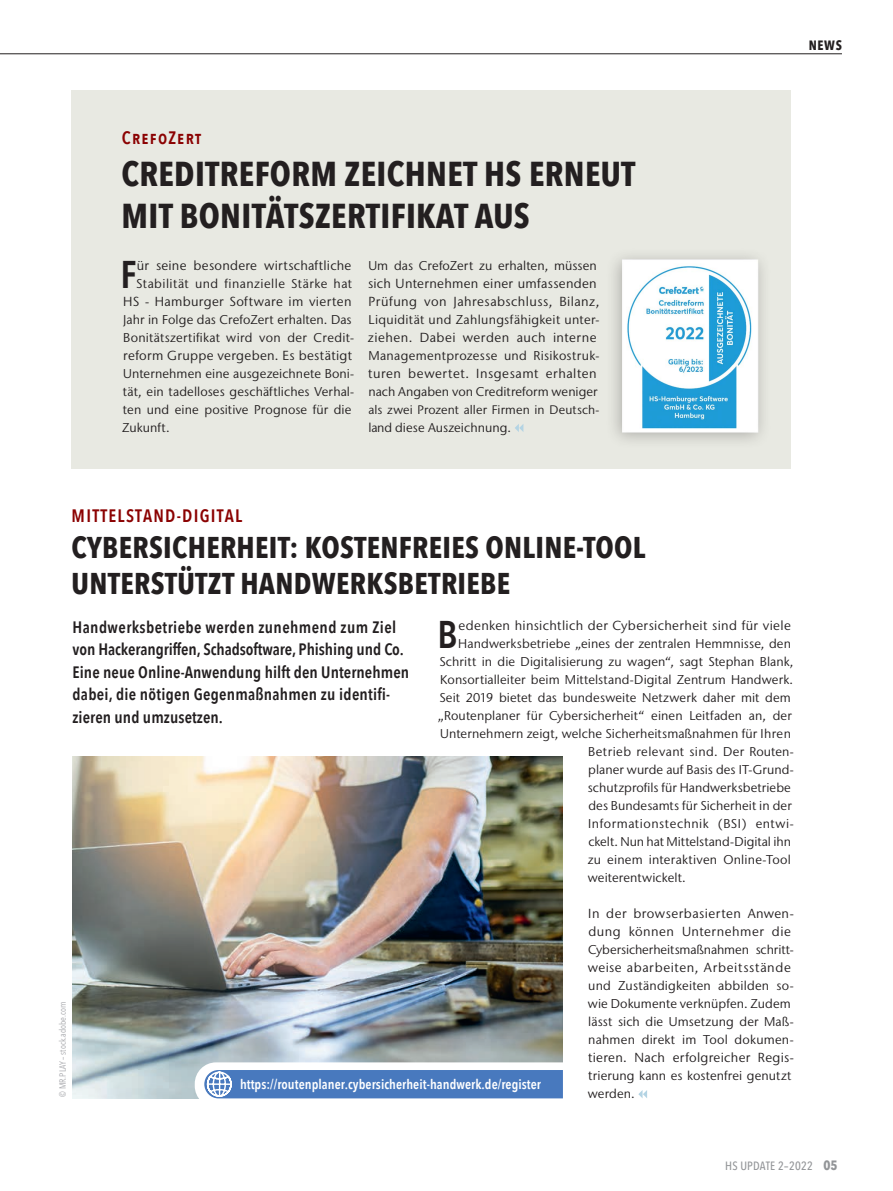
<style>
.page{position:relative;width:893px;height:1191px;background:#fff}
.page>*{position:absolute;margin:0;border:0;box-sizing:border-box;transform-origin:0 0}
.t1{font:600 38.55px "Avenir Next Condensed";color:#231f20}
.t2{font:700 34.5px/42px "Avenir Next Condensed";letter-spacing:.01em;color:#231f20}
.t3{font:700 30px/36px "Avenir Next Condensed";letter-spacing:.01em;color:#231f20}
.t4{font:600 18px "Avenir Next Condensed";letter-spacing:.07em;color:#8b0202}
.t5{font:600 16.5px/22.5px "Avenir Next Condensed";letter-spacing:.005em;color:#231f20}
.t6{font:600 13.5px "Avenir Next Condensed";letter-spacing:.005em;color:#fff}
.t7{font:700 13.5px "Avenir Next Condensed";color:#231f20}
.t8{font:13.2px/18px "Stone Sans IIITC Pro";letter-spacing:.03em;color:#231f20}
.t9{font:12.75px/18px "Stone Sans IIITC Pro";letter-spacing:.01em;color:#231f20}
.t10{font:12.75px "Stone Sans IIITC Pro";letter-spacing:.03em;color:#231f20}
.t11{font:12.75px "Stone Sans IIITC Pro";letter-spacing:.035em;color:#231f20}
.t12{font:12.75px "Stone Sans IIITC Pro";letter-spacing:-.01em;color:#231f20}
.t13{font:12.75px "Stone Sans IIITC Pro";letter-spacing:.04em;color:#231f20}
.t14{font:12.3px "Stone Sans IIITC Pro";letter-spacing:.005em;color:#231f20}
.t15{font:500 12px "Avenir Next Condensed";letter-spacing:.02em;color:#939598}
.t16{font:9px "Avenir Next Condensed";letter-spacing:.005em;color:#a8a9ad}
.s1{font-size:13.2px}
.s2{font-weight:700;font-size:13.5px}
</style>
<div class="page">
<img style="left:72px;top:756px;width:491px;height:342px">
<hr style="left:0;top:54px;width:842px;height:1px;background:#231f20">
<div style="left:72px;top:90px;width:719px;height:378px;background:#e8e9e2"></div>
<svg style="left:515px;top:424px;width:8px;height:8px"></svg>
<div style="left:606px;top:247px;width:165px;height:202px;background:#231f20;opacity:.3"></div>
<svg style="left:638px;top:1090px;width:9px;height:8px"></svg>
<svg style="left:195px;top:1062px;width:368px;height:37px"></svg>
<img style="left:622px;top:259px;width:137px;height:173px">
<p class="t7" style="left:809px;top:37px;width:35px">NEWS</p>
<h3 class="t4" style="left:122px;top:122px;width:80px">CrefoZert</h3>
<h2 class="t2" style="left:121px;top:153px;width:516px">CREDITREFORM ZEICHNET HS ERNEUT<br>MIT BONITÄTSZERTIFIKAT AUS</h2>
<h1 class="t1" style="left:121px;top:241px;width:18px">F</h1>
<p class="t8" style="left:137px;top:256px;width:216px">ür seine besondere wirtschaftliche</p>
<p class="t9" style="left:368px;top:256px;width:230px">Um das CrefoZert zu erhalten, müssen</p>
<p class="t8" style="left:368px;top:274px;width:233px">sich Unternehmen einer umfassenden<br>Prüfung von Jahresabschluss, Bilanz,</p>
<p class="t9" style="left:368px;top:310px;width:232px">Liquidität und Zahlungsfähigkeit unter-</p>
<p class="t8" style="left:368px;top:328px;width:230px">ziehen. Dabei werden auch interne</p>
<p class="t10" style="left:368px;top:348px;width:232px">Managementprozesse und Risikostruk-</p>
<p class="t8" style="left:368px;top:364px;width:230px">turen bewertet. Insgesamt erhalten</p>
<p class="t9" style="left:368px;top:382px;width:231px">nach Angaben von Creditreform weniger</p>
<p class="t14" style="left:368px;top:402px;width:233px">als zwei Prozent aller Firmen in Deutsch-</p>
<p class="t9" style="left:368px;top:418px;width:144px">land diese Auszeichnung.</p>
<p class="t11" style="left:136px;top:276px;width:218px">Stabilität und finanzielle Stärke hat</p>
<p class="t8" style="left:123px;top:292px;width:230px">HS - Hamburger Software im vierten</p>
<p class="t9" style="left:123px;top:310px;width:230px">Jahr in Folge das CrefoZert erhalten. Das<br>Bonitätszertifikat wird von der Credit--</p>
<p class="t8" style="left:123px;top:346px;width:230px">reform Gruppe vergeben. Es bestätigt</p>
<p class="t9" style="left:122px;top:364px;width:234px">Unternehmen eine ausgezeichnete Boni&shy;tät, ein tadelloses geschäftliches Verhal&shy;ten und eine positive Prognose für die Zukunft.</p>
<h3 class="t4" style="left:72px;top:500px;width:172px">MITTELSTAND-DIGITAL</h3>
<h3 class="t3" style="left:72px;top:529px;width:575px">CYBERSICHERHEIT: KOSTENFREIES ONLINE-TOOL<br>UNTERSTÜTZT HANDWERKSBETRIEBE</h3>
<p class="t5" style="left:72px;top:615px;width:338px">Handwerksbetriebe werden zunehmend zum Ziel von Hackerangriffen, Schadsoftware, Phishing und Co.<br>Eine neue Online-Anwendung hilft den Unternehmen dabei, die nötigen Gegenmaßnahmen zu identifi&shy;zieren und umzusetzen.</p>
<h1 class="t1" style="left:438px;top:601px;width:22px">B</h1>
<p class="t8" style="left:458px;top:616px;width:334px">edenken hinsichtlich der Cybersicherheit sind für viele</p>
<p class="t9" style="left:458px;top:634px;width:334px">Handwerksbetriebe „eines der zentralen Hemmnisse, den</p>
<p class="t9" style="left:439px;top:652px;width:356px">Schritt in die Digitalisierung zu wagen“, sagt Stephan Blank,</p>
<p class="t9" style="left:440px;top:670px;width:354px">Konsortialleiter beim Mittelstand-Digital Zentrum Handwerk.</p>
<p class="t9" style="left:439px;top:688px;width:353px">Seit 2019 bietet das bundesweite Netzwerk daher mit dem</p>
<p class="t9" style="left:438px;top:706px;width:356px">„Routenplaner für Cybersicherheit“ einen Leitfaden an, der</p>
<p class="t9" style="left:440px;top:724px;width:352px">Unternehmern zeigt, welche Sicherheitsmaßnahmen für Ihren</p>
<p class="t10" style="left:588px;top:744px;width:207px">Betrieb relevant sind. Der Routen-</p>
<p class="t9" style="left:588px;top:760px;width:207px">planer wurde auf Basis des IT-Grund-</p>
<p class="t9" style="left:588px;top:778px;width:205px">schutzprofils für Handwerksbetriebe</p>
<p class="t9" style="left:588px;top:796px;width:205px">des Bundesamts für Sicherheit in der</p>
<p class="t13" style="left:588px;top:816px;width:207px">Informationstechnik (BSI) entwi-</p>
<p class="t9" style="left:588px;top:832px;width:204px">ckelt. Nun hat Mittelstand-Digital ihn</p>
<p class="t9" style="left:588px;top:850px;width:205px">zu einem interaktiven Online-Tool</p>
<p class="t9" style="left:588px;top:868px;width:99px">weiterentwickelt.</p>
<p class="t8" style="left:588px;top:904px;width:207px">In der browserbasierten Anwen&shy;dung können Unternehmer die</p>
<p class="t12" style="left:588px;top:942px;width:206px">Cybersicherheitsmaßnahmen schritt-</p>
<p class="t8" style="left:588px;top:958px;width:205px">weise abarbeiten, Arbeitsstände</p>
<p class="t9" style="left:588px;top:976px;width:207px">und Zuständigkeiten abbilden so&shy;wie Dokumente verknüpfen. Zudem lässt sich die Umsetzung der Maß&shy;nahmen direkt im Tool dokumen-</p>
<p class="t8" style="left:588px;top:1048px;width:207px">tieren. Nach erfolgreicher Regis-</p>
<p class="t9" style="left:588px;top:1066px;width:205px"><span class="s1">t</span>rierung kann es kostenfrei genutzt werden.</p>
<p class="t16" style="left:55px;top:1097px;width:97px;rotate:-90deg">© MR.PLAY – stock.adobe.com</p>
<p class="t6" style="left:240px;top:1073px;width:302px">https://routenplaner.cybersicherheit-handwerk.de/register</p>
<p class="t15" style="left:725px;top:1159px;width:114px">HS UPDATE 2–2022 <span class="s2">05</span></p>
</div>
